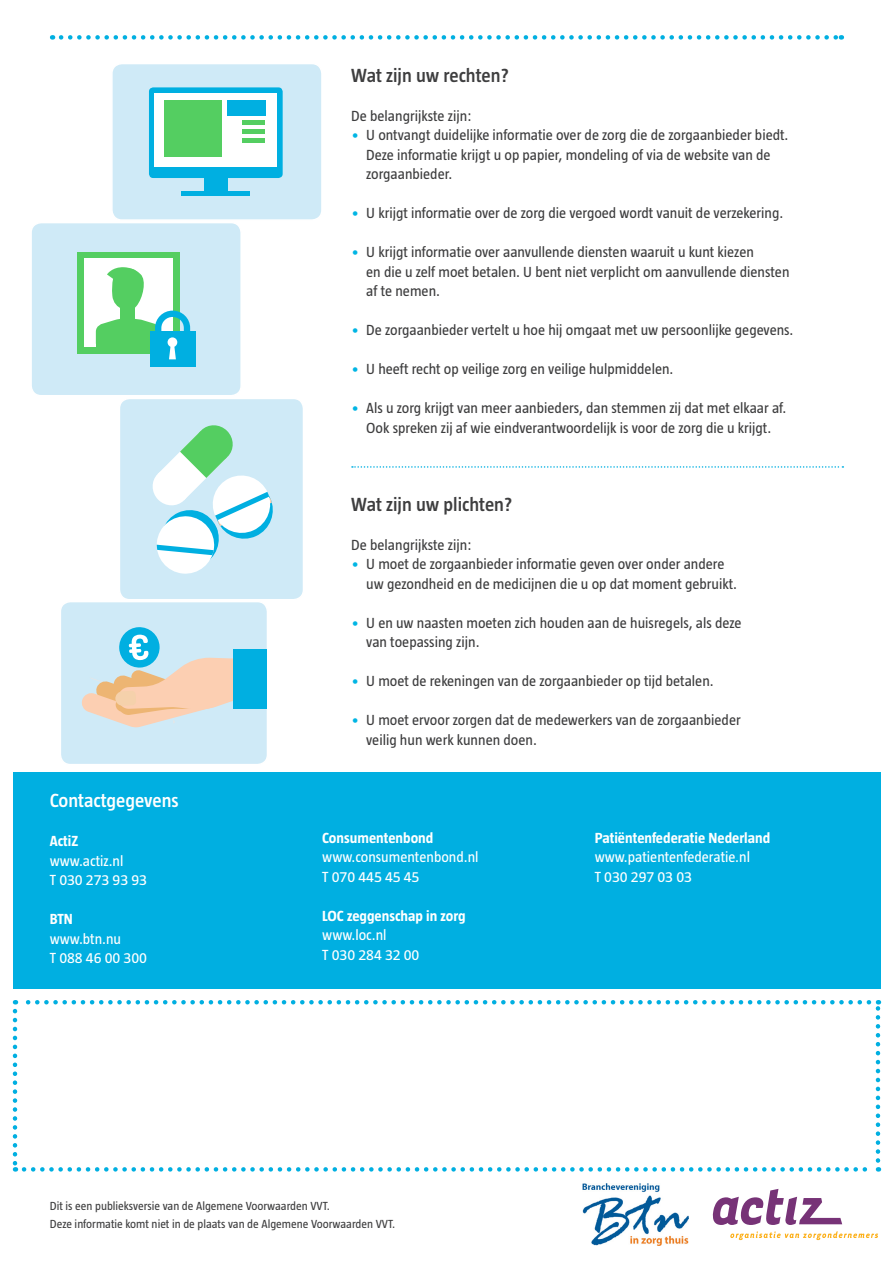
<style>
.page{position:relative;width:893px;height:1263px;background:#fff}
.page>*{position:absolute;margin:0;border:0;box-sizing:border-box;transform-origin:0 0}
.t1{font:600 19.5px "Taz";color:#3e3e3f}
.t2{font:600 19.5px "Taz";color:#fff}
.t3{font:15px/19.5px "Taz";color:#3e3e3f}
.t4{font:15px "Taz";color:#fff}
.t5{font:700 15px "Taz";color:#fff}
.t6{font:12px/18px "Taz";color:#3e3e3f}
.s1{color:#00b5e4}
</style>
<div class="page">
<div style="left:31px;top:223px;width:210px;height:173px;background:#cfeaf7;border-radius:10px"></div>
<div style="left:30px;top:222px;width:212px;height:174px;border:2px solid #fff;border-radius:10px"></div>
<div style="left:13px;top:772px;width:867px;height:217px;background:#00afe1"></div>
<svg style="left:61px;top:35px;width:781px;height:5px"></svg>
<svg style="left:730px;top:1231px;width:148px;height:9px"></svg>
<svg style="left:712px;top:1189px;width:130px;height:36px"></svg>
<div style="left:119px;top:398px;width:185px;height:202px;background:#cfeaf7;border-radius:10px"></div>
<div style="left:119px;top:398px;width:185px;height:202px;border:2px solid #fff;border-radius:10px"></div>
<div style="left:112px;top:64px;width:210px;height:156px;background:#cfeaf7;border-radius:10px"></div>
<div style="left:111px;top:63px;width:212px;height:158px;border:2px solid #fff;border-radius:10px"></div>
<svg style="left:152px;top:425px;width:121px;height:149px"></svg>
<div style="left:60px;top:601px;width:208px;height:164px;background:#cfeaf7;border-radius:10px"></div>
<div style="left:60px;top:601px;width:208px;height:164px;border:2px solid #fff;border-radius:10px"></div>
<svg style="left:82px;top:627px;width:161px;height:100px"></svg>
<div style="left:233px;top:650px;width:34px;height:59px;background:#00afe1"></div>
<svg style="left:352px;top:466px;width:491px;height:2px"></svg>
<div style="left:149px;top:87px;width:134px;height:91px;background:#00afe1;border-radius:4px"></div>
<div style="left:204px;top:168px;width:23px;height:23px;background:#00afe1"></div>
<div style="left:181px;top:191px;width:69px;height:5px;background:#00afe1"></div>
<div style="left:154px;top:93px;width:122px;height:73px;background:#fff"></div>
<div style="left:164px;top:101px;width:57px;height:56px;background:#54ce61"></div>
<div style="left:227px;top:101px;width:39px;height:15px;background:#00afe1"></div>
<div style="left:242px;top:129px;width:23px;height:5px;background:#54ce61"></div>
<div style="left:242px;top:120px;width:23px;height:5px;background:#54ce61"></div>
<div style="left:242px;top:138px;width:23px;height:5px;background:#54ce61"></div>
<div style="left:77px;top:252px;width:102px;height:102px;background:#54ce61"></div>
<div style="left:84px;top:258px;width:89px;height:89px;background:#fff"></div>
<div style="left:150px;top:331px;width:45px;height:35px;background:#00afe1"></div>
<svg style="left:96px;top:266px;width:95px;height:93px"></svg>
<svg style="left:13px;top:1011px;width:4px;height:160px"></svg>
<svg style="left:24px;top:1167px;width:855px;height:4px"></svg>
<svg style="left:876px;top:1000px;width:4px;height:160px"></svg>
<svg style="left:15px;top:1000px;width:854px;height:4px"></svg>
<img style="left:583px;top:1184px;width:106px;height:61px">
<p class="t1" style="left:351px;top:65px;width:159px">Wat zijn uw rechten?</p>
<p class="t3" style="left:351px;top:106px;width:122px">De belangrijkste zijn:</p>
<p class="t3" style="left:366px;top:126px;width:424px;text-indent:-15px"><span class="s1">•</span> U ontvangt duidelijke informatie over de zorg die de zorgaanbieder biedt.<br>Deze informatie krijgt u op papier, mondeling of via de website van de zorgaanbieder.</p>
<p class="t3" style="left:351px;top:204px;width:433px"><span class="s1">•</span> U krijgt informatie over de zorg die vergoed wordt vanuit de verzekering.</p>
<p class="t3" style="left:366px;top:243px;width:425px;text-indent:-15px"><span class="s1">•</span> U krijgt informatie over aanvullende diensten waaruit u kunt kiezen<br>en die u zelf moet betalen. U bent niet verplicht om aanvullende diensten af te nemen.</p>
<p class="t3" style="left:351px;top:321px;width:444px"><span class="s1">•</span> De zorgaanbieder vertelt u hoe hij omgaat met uw persoonlijke gegevens.</p>
<p class="t3" style="left:351px;top:360px;width:324px"><span class="s1">•</span> U heeft recht op veilige zorg en veilige hulpmiddelen.</p>
<p class="t3" style="left:351px;top:399px;width:437px;text-align:center"><span class="s1">•</span> Als u zorg krijgt van meer aanbieders, dan stemmen zij dat met elkaar af.<br>Ook spreken zij af wie eindverantwoordelijk is voor de zorg die u krijgt.</p>
<p class="t2" style="left:50px;top:791px;width:130px">Contactgegevens</p>
<p class="t5" style="left:50px;top:833px;width:30px">ActiZ</p>
<p class="t4" style="left:50px;top:853px;width:75px">www.actiz.nl</p>
<p class="t4" style="left:50px;top:872px;width:99px">T 030 273 93 93</p>
<p class="t5" style="left:50px;top:911px;width:25px">BTN</p>
<p class="t4" style="left:50px;top:931px;width:73px">www.btn.nu</p>
<p class="t4" style="left:50px;top:950px;width:99px">T 088 46 00 300</p>
<p class="t1" style="left:351px;top:494px;width:163px">Wat zijn uw plichten?</p>
<p class="t3" style="left:351px;top:535px;width:122px">De belangrijkste zijn:</p>
<p class="t3" style="left:366px;top:555px;width:372px;text-indent:-15px"><span class="s1">•</span> U moet de zorgaanbieder informatie geven over onder andere uw gezondheid en de medicijnen die u op dat moment gebruikt.</p>
<p class="t3" style="left:366px;top:613px;width:377px;text-indent:-15px"><span class="s1">•</span> U en uw naasten moeten zich houden aan de huisregels, als deze van toepassing zijn.</p>
<p class="t3" style="left:351px;top:672px;width:364px"><span class="s1">•</span> U moet de rekeningen van de zorgaanbieder op tijd betalen.</p>
<p class="t3" style="left:366px;top:711px;width:376px;text-indent:-15px"><span class="s1">•</span> U moet ervoor zorgen dat de medewerkers van de zorgaanbieder veilig hun werk kunnen doen.</p>
<p class="t5" style="left:322px;top:830px;width:113px">Consumentenbond</p>
<p class="t4" style="left:322px;top:849px;width:158px">www.consumentenbond.nl</p>
<p class="t4" style="left:322px;top:869px;width:99px">T 070 445 45 45</p>
<p class="t5" style="left:322px;top:908px;width:145px">LOC zeggenschap in zorg</p>
<p class="t4" style="left:322px;top:927px;width:66px">www.loc.nl</p>
<p class="t4" style="left:322px;top:947px;width:99px">T 030 284 32 00</p>
<p class="t5" style="left:595px;top:830px;width:177px">Patiëntenfederatie Nederland</p>
<p class="t4" style="left:595px;top:849px;width:157px">www.patientenfederatie.nl</p>
<p class="t4" style="left:595px;top:869px;width:99px">T 030 297 03 03</p>
<p class="t6" style="left:50px;top:1197px;width:347px">Dit is een publieksversie van de Algemene Voorwaarden VVT.<br>Deze informatie komt niet in de plaats van de Algemene Voorwaarden VVT.</p>
</div>
